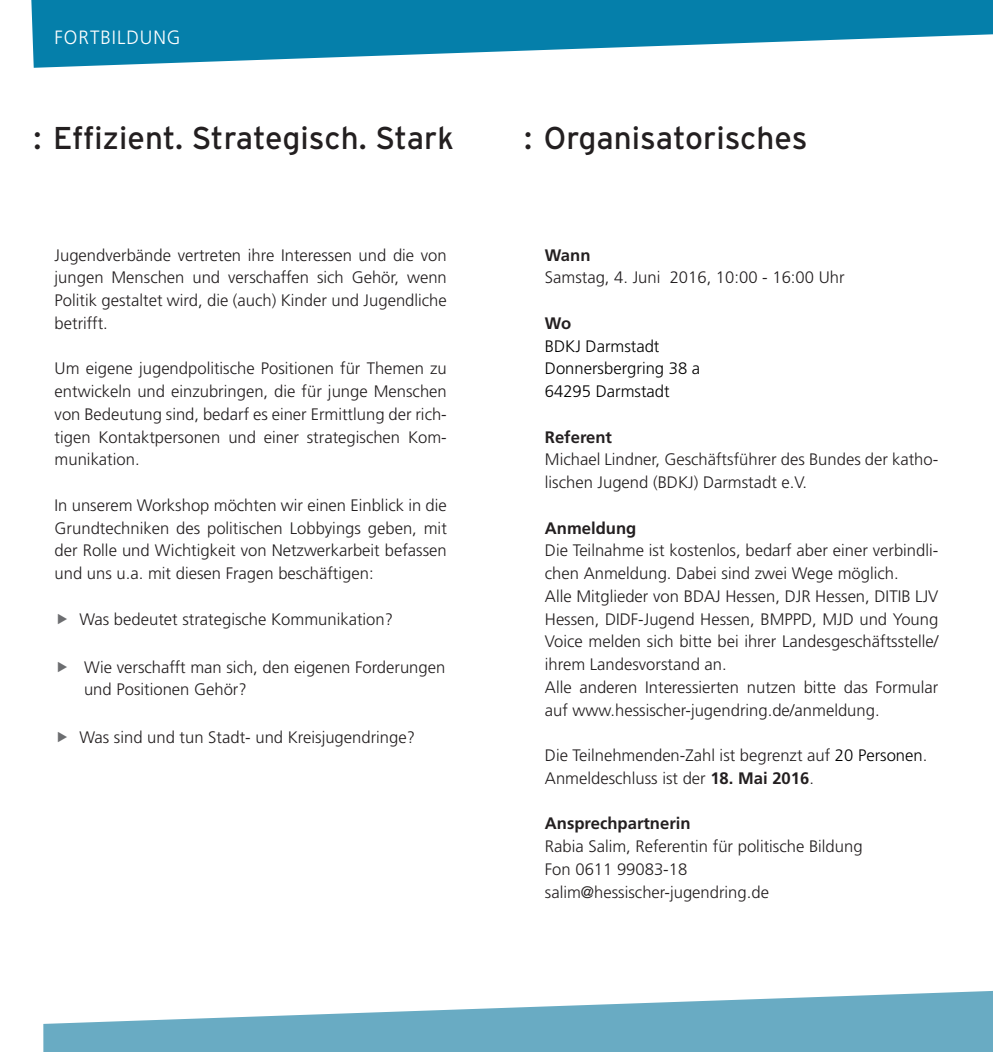
<style>
.page{position:relative;width:993px;height:1052px;background:#fff}
.page>*{position:absolute;margin:0;border:0;box-sizing:border-box;transform-origin:0 0}
.t1{font:31.5px "Interstate";color:#231f20}
.t2{font:300 19.25px "Frutiger LT Std";letter-spacing:.05em;color:#fff}
.t3{font:300 16.62px/22.8px "Frutiger LT Std";color:#231f20}
.t4{font:300 16.62px/22.8px "Frutiger LT Std";color:#000}
.t5{font:700 16.62px "Frutiger LT Std";color:#231f20}
.s1{color:#000}
.s2{font-weight:700}
</style>
<div class="page">
<svg style="left:31px;top:0;width:961px;height:68px;fill:#057faa"></svg>
<svg style="left:43px;top:991px;width:949px;height:61px;fill:#69abc3"></svg>
<p class="t2" style="left:55px;top:27px;width:127px">Fortbildung</p>
<h1 class="t1" style="left:33px;top:119px;width:422px">: Effizient. Strategisch. Stark</h1>
<h1 class="t1" style="left:524px;top:119px;width:285px">: Organisatorisches</h1>
<p class="t3" style="left:55px;top:244px;width:393px;text-align:justify">Jugendverbände vertreten ihre Interessen und die von jungen Menschen und verschaffen sich Gehör, wenn Politik gestaltet wird, die (auch) Kinder und Jugendliche betrifft.</p>
<p class="t3" style="left:55px;top:357px;width:393px;text-align:justify">U m eigene jugendpolitische Positionen für Themen zu entwickeln und einzubringen, die für junge Menschen von Bedeutung sind, bedarf es einer Ermittlung der rich&shy;tigen Kontaktpersonen und einer strategischen Kom&shy;munikation.</p>
<p class="t3" style="left:55px;top:494px;width:393px;text-align:justify">In unserem Workshop möchten wir einen Einblick in die Grundtechniken des politischen Lobbyings geben, mit der Rolle und Wichtigkeit von Netzwerkarbeit befassen und uns u.a. mit diesen Fragen beschäftigen:</p>
<p class="t3" style="left:79px;top:608px;width:315px">Was bedeutet strategische Kommunikation?</p>
<p class="t3" style="left:84px;top:656px;width:362px">Wie verschafft man sich, den eigenen Forderungen und Positionen Gehör?</p>
<p class="t3" style="left:79px;top:726px;width:337px">Was sind und tun Stadt- und Kreisjugendringe?</p>
<p class="t5" style="left:544px;top:245px;width:47px">Wann</p>
<p class="t3" style="left:544px;top:266px;width:301px">Samstag, 4. Juni 2016, 10:00 - 16:00 Uhr</p>
<p class="t5" style="left:544px;top:313px;width:28px">Wo</p>
<p class="t4" style="left:544px;top:335px;width:157px">BD KJ Darmstadt<br>Donnersbergring 38 a<br>64295 Darmstadt</p>
<p class="t5" style="left:544px;top:427px;width:69px">Referent</p>
<p class="t3" style="left:544px;top:448px;width:395px">Michael Lindner, Geschäftsführer des Bundes der katho&shy;lischen Jugend (BD KJ) Darmstadt e.V.</p>
<p class="t5" style="left:544px;top:518px;width:93px">Anmeldung</p>
<p class="t3" style="left:544px;top:539px;width:395px">Die Teilnahme ist kostenlos, bedarf aber einer verbindli&shy;chen Anmeldung. Dabei sind zwei Wege möglich.<br>Alle Mitglieder von BDAJ Hessen, DJR Hessen, DITIB</p>
<p class="t3" style="left:544px;top:585px;width:395px;text-indent:370px">LJV Hessen, DIDF-Jugend Hessen, BMPPD, MJD und Young Voice melden sich bitte bei ihrer Landesgeschäftsstelle/ ihrem Landesvorstand an.<br>Alle anderen Interessierten nutzen bitte das Formular auf www.hessischer-jugendring.de/anmeldung.</p>
<p class="t3" style="left:544px;top:744px;width:384px">Die Teilnehmenden-Zahl ist begrenzt auf <span class="s1">20 Personen</span>.<br>Anmeldeschluss ist der <span class="s2">18. Mai 2016</span>.</p>
<p class="t5" style="left:544px;top:814px;width:147px">Ansprechpartnerin</p>
<p class="t3" style="left:544px;top:835px;width:319px">Rabia Salim, Referentin für politische Bildung<br>Fon 0611 99083-18 salim@hessischer-jugendring.de</p>
</div>
